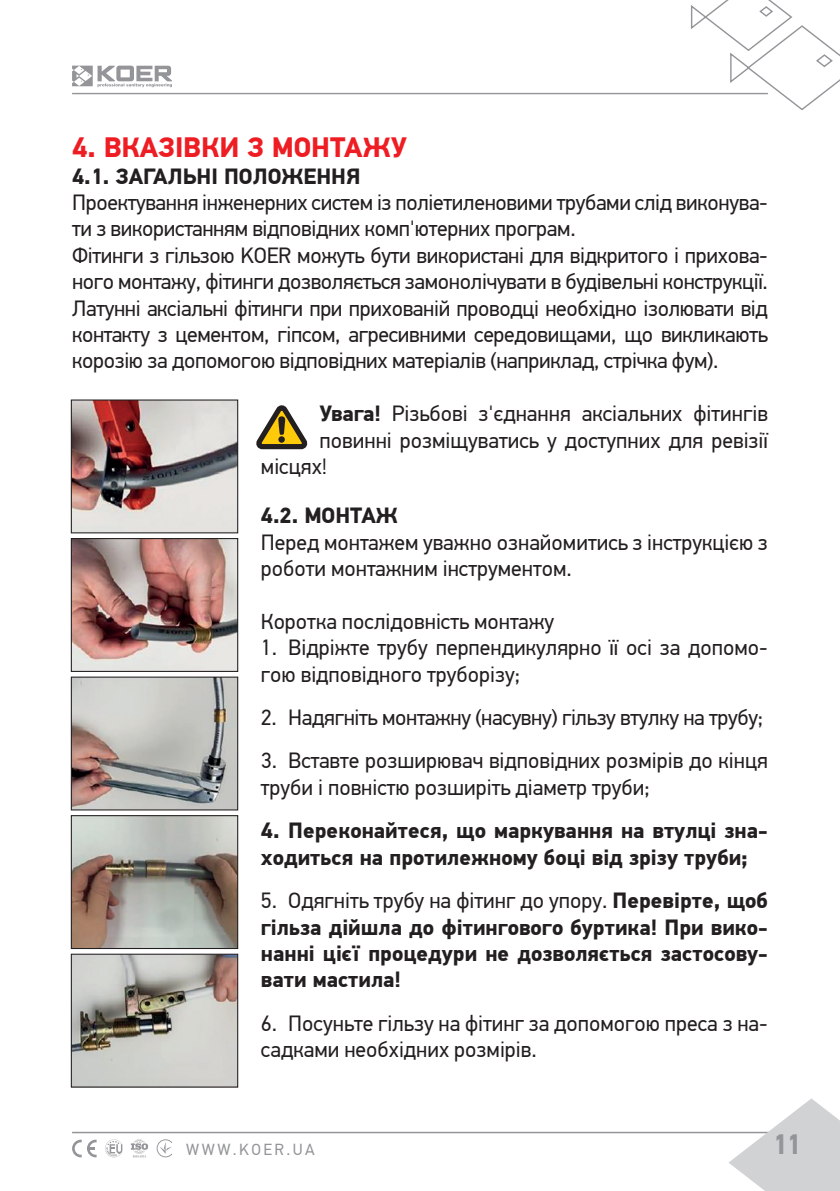
<style>
.page{position:relative;width:840px;height:1191px;background:#fff}
.page>*{position:absolute;margin:0;border:0;box-sizing:border-box;transform-origin:0 0}
.t1{font:700 28px "PF Din Text Pro";color:#ee1d23}
.t2{font:700 28px "PF Din Text Cond Pro";color:#939598}
.t3{font:22px/26.4px "PF Din Text Pro";letter-spacing:-.015em;color:#231f20}
.t4{font:700 22px/26.4px "PF Din Text Pro";color:#231f20}
.t5{font:16px "PF Din Text Pro";letter-spacing:.15em;color:#939598}
.s1{font-weight:700}
.s2{font-weight:400}
</style>
<div class="page">
<hr style="left:72px;top:1131px;width:767px;height:2px;background:#939598">
<svg style="left:728px;top:1098px;width:111px;height:93px"></svg>
<svg style="left:105px;top:1139px;width:17px;height:18px"></svg>
<svg style="left:72px;top:1139px;width:25px;height:18px"></svg>
<svg style="left:156px;top:1139px;width:16px;height:18px"></svg>
<svg style="left:131px;top:1139px;width:17px;height:18px"></svg>
<hr style="left:72px;top:93px;width:695px;height:1px;background:#939598">
<svg style="left:689px;top:0;width:150px;height:111px"></svg>
<svg style="left:72px;top:66px;width:100px;height:21px"></svg>
<svg style="left:256px;top:405px;width:52px;height:45px"></svg>
<div style="left:278px;top:436px;width:7px;height:7px;background:#231f20;border-radius:50%"></div>
<img style="left:73px;top:401px;width:163px;height:130px">
<div style="left:71px;top:399px;width:167px;height:134px;border:1px solid #231f20"></div>
<img style="left:73px;top:540px;width:163px;height:130px">
<div style="left:71px;top:538px;width:167px;height:134px;border:1px solid #231f20"></div>
<img style="left:73px;top:678px;width:163px;height:130px">
<div style="left:71px;top:676px;width:167px;height:134px;border:1px solid #231f20"></div>
<img style="left:73px;top:817px;width:163px;height:130px">
<div style="left:71px;top:815px;width:167px;height:134px;border:1px solid #231f20"></div>
<img style="left:73px;top:955px;width:163px;height:130px">
<div style="left:71px;top:953px;width:167px;height:134px;border:1px solid #231f20"></div>
<p class="t1" style="left:72px;top:130px;width:336px">4. ВКАЗІВКИ З МОНТАЖУ</p>
<p class="t4" style="left:72px;top:163px;width:290px">4.1. ЗАГАЛЬНІ ПОЛОЖЕННЯ</p>
<p class="t3" style="left:72px;top:189px;width:697px">Проектування інженерних систем із поліетиленовими трубами слід виконува&shy;ти з використанням відповідних комп'ютерних програм.<br>Фітинги з гільзою KOER можуть бути використані для відкритого і прихова&shy;ного монтажу, фітинги дозволяється замонолічувати в будівельні конструкції.<br>Латунні аксіальні фітинги при прихованій проводці необхідно ізолювати від контакту з цементом, гіпсом, агресивними середовищами, що викликають корозію за допомогою відповідних матеріалів (наприклад, стрічка фум).</p>
<p class="t3" style="left:319px;top:401px;width:449px"><span class="s1">Увага!</span> Різьбові з'єднання аксіальних фітингів</p>
<p class="t3" style="left:319px;top:427px;width:449px">повинні розміщуватись у доступних для ревізії</p>
<p class="t3" style="left:261px;top:453px;width:68px">місцях!</p>
<p class="t4" style="left:261px;top:503px;width:138px">4.2. МОНТАЖ</p>
<p class="t3" style="left:261px;top:529px;width:508px">Перед монтажем уважно ознайомитись з інструкцією з роботи монтажним інструментом.</p>
<p class="t3" style="left:261px;top:608px;width:294px">Коротка послідовність монтажу</p>
<p class="t3" style="left:261px;top:634px;width:508px">1. Відріжте трубу перпендикулярно її осі за допомо&shy;гою відповідного труборізу;</p>
<p class="t3" style="left:261px;top:704px;width:503px">2. Надягніть монтажну (насувну) гільзу втулку на трубу;</p>
<p class="t3" style="left:261px;top:748px;width:508px">3. Вставте розширювач відповідних розмірів до кінця труби і повністю розширіть діаметр труби;</p>
<p class="t4" style="left:261px;top:818px;width:508px">4. Переконайтеся, що маркування на втулці зна&shy;ходиться на протилежному боці від зрізу труби;</p>
<p class="t4" style="left:261px;top:888px;width:508px;text-align:justify"><span class="s2">5. Одягніть трубу на фітинг до упору.</span> Перевірте, щоб гільза дійшла до фітингового буртика! При вико&shy;нанні цієї процедури не дозволяється застосову&shy;вати мастила!</p>
<p class="t3" style="left:261px;top:1010px;width:508px">6. Посуньте гільзу на фітинг за допомогою преса з на&shy;садками необхідних розмірів.</p>
<p class="t5" style="left:186px;top:1139px;width:130px">WWW.KOER.UA</p>
<p class="t2" style="left:772px;top:1127px;width:29px">11</p>
</div>
